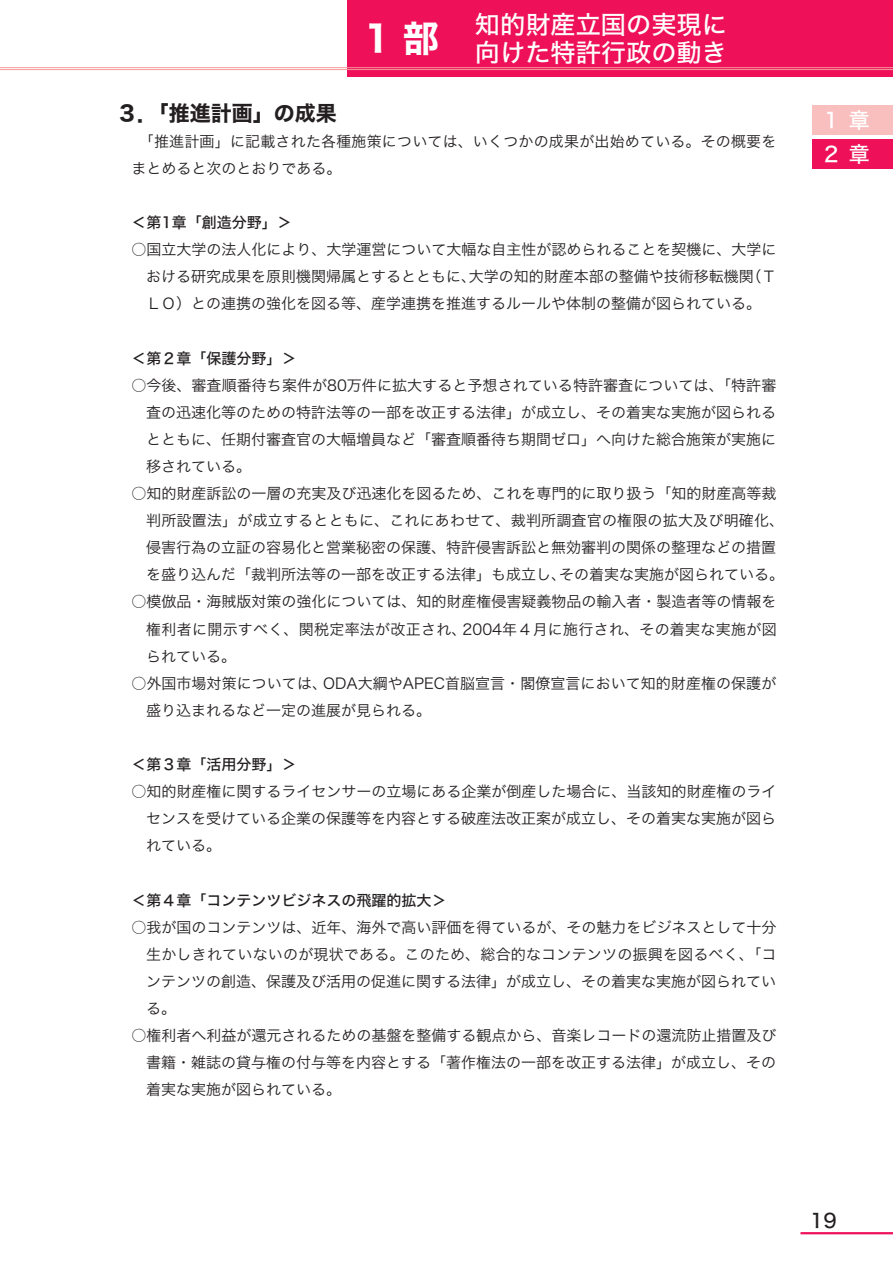
<style>
.page{position:relative;width:893px;height:1263px;background:#fff}
.page>*{position:absolute;margin:0;border:0;box-sizing:border-box;transform-origin:0 0}
.t1{font:36px "Hira Kaku Std W7";color:#fff}
.t2{font:25.2px/27.3px "Hira Kaku Std W5";color:#fff}
.侾_尒弌偟{font:21px "Hira Kaku Std W7";color:#231f20}
.杮暥俀帤壓偘{font:21px "Hira Kaku Std W5";color:#fff}
.t3{font:19.5px "Hira Kaku Std W5";color:#231f20}
.杮暥{font:15px/27.2px "Hira Kaku Std W3";color:#231f20;text-align:justify}
.杮暥W5{font:15px "Hira Kaku Std W5";color:#231f20}
</style>
<div class="page">
<div style="left:347px;top:0;width:546px;height:77px;background:#ee1059"></div>
<div style="left:812px;top:105px;width:81px;height:30px;background:#f9bebe"></div>
<div style="left:812px;top:139px;width:81px;height:30px;background:#ee1059"></div>
<hr style="left:800px;top:1232px;width:93px;height:2px;background:#ee1059">
<hr style="left:0;top:67px;width:893px;height:1px;background:#f6989d">
<hr style="left:0;top:69px;width:893px;height:1px;background:#f6989d">
<p class="t1" style="left:364px;top:10px;width:76px">1 部</p>
<p class="t2" style="left:475px;top:11px;width:254px">知的財産立国の実現に向けた特許行政の動き</p>
<p class="侾_尒弌偟" style="left:116px;top:96px;width:222px">３．「推進計画」の成果</p>
<p class="杮暥" style="left:131px;top:127px;width:647px">　「推進計画」に記載された各種施策については、いくつかの成果が出始めている。その概要をまとめると次のとおりである。</p>
<p class="杮暥W5" style="left:131px;top:211px;width:162px">＜第1章「創造分野」＞</p>
<p class="杮暥" style="left:146px;top:236px;width:632px;text-indent:-15px">○国立大学の法人化により、大学運営について大幅な自主性が認められることを契機に、大学における研究成果を原則機関帰属とするとともに、大学の知的財産本部の整備や技術移転機関（ＴＬＯ）との連携の強化を図る等、産学連携を推進するルールや体制の整備が図られている。</p>
<p class="杮暥W5" style="left:131px;top:346px;width:166px">＜第２章「保護分野」＞</p>
<p class="杮暥" style="left:146px;top:371px;width:632px;text-indent:-15px">○今後、審査順番待ち案件が80万件に拡大すると予想されている特許審査については、「特許審査の迅速化等のための特許法等の一部を改正する法律」が成立し、その着実な実施が図られるとともに、任期付審査官の大幅増員など「審査順番待ち期間ゼロ」へ向けた総合施策が実施に移されている。</p>
<p class="杮暥" style="left:146px;top:480px;width:639px;text-align:left;text-indent:-15px">○知的財産訴訟の一層の充実及び迅速化を図るため、これを専門的に取り扱う「知的財産高等裁判所設置法」が成立するとともに、これにあわせて、裁判所調査官の権限の拡大及び明確化、侵害行為の立証の容易化と営業秘密の保護、特許侵害訴訟と無効審判の関係の整理などの措置を盛り込んだ「裁判所法等の一部を改正する法律」も成立し、その着実な実施が図られている。</p>
<p class="杮暥" style="left:146px;top:588px;width:632px;text-indent:-15px">○模倣品・海賊版対策の強化については、知的財産権侵害疑義物品の輸入者・製造者等の情報を権利者に開示すべく、関税定率法が改正され、2004年４月に施行され、その着実な実施が図られている。</p>
<p class="杮暥" style="left:146px;top:669px;width:632px;text-indent:-15px">○外国市場対策については、ODA大綱やAPEC首脳宣言・閣僚宣言において知的財産権の保護が盛り込まれるなど一定の進展が見られる。</p>
<p class="杮暥W5" style="left:131px;top:753px;width:166px">＜第３章「活用分野」＞</p>
<p class="杮暥" style="left:146px;top:778px;width:632px;text-indent:-15px">○知的財産権に関するライセンサーの立場にある企業が倒産した場合に、当該知的財産権のライセンスを受けている企業の保護等を内容とする破産法改正案が成立し、その着実な実施が図られている。</p>
<p class="杮暥W5" style="left:131px;top:888px;width:316px">＜第４章「コンテンツビジネスの飛躍的拡大＞</p>
<p class="杮暥" style="left:146px;top:913px;width:632px;text-indent:-15px">○我が国のコンテンツは、近年、海外で高い評価を得ているが、その魅力をビジネスとして十分生かしきれていないのが現状である。このため、総合的なコンテンツの振興を図るべく、「コンテンツの創造、保護及び活用の促進に関する法律」が成立し、その着実な実施が図られている。</p>
<p class="杮暥" style="left:146px;top:1022px;width:632px;text-indent:-15px">○権利者へ利益が還元されるための基盤を整備する観点から、音楽レコードの還流防止措置及び書籍・雑誌の貸与権の付与等を内容とする「著作権法の一部を改正する法律」が成立し、その着実な実施が図られている。</p>
<p class="杮暥俀帤壓偘" style="left:821px;top:104px;width:50px">１ 章</p>
<p class="杮暥俀帤壓偘" style="left:821px;top:138px;width:50px">２ 章</p>
<p class="t3" style="left:810px;top:1206px;width:28px">19</p>
</div>
